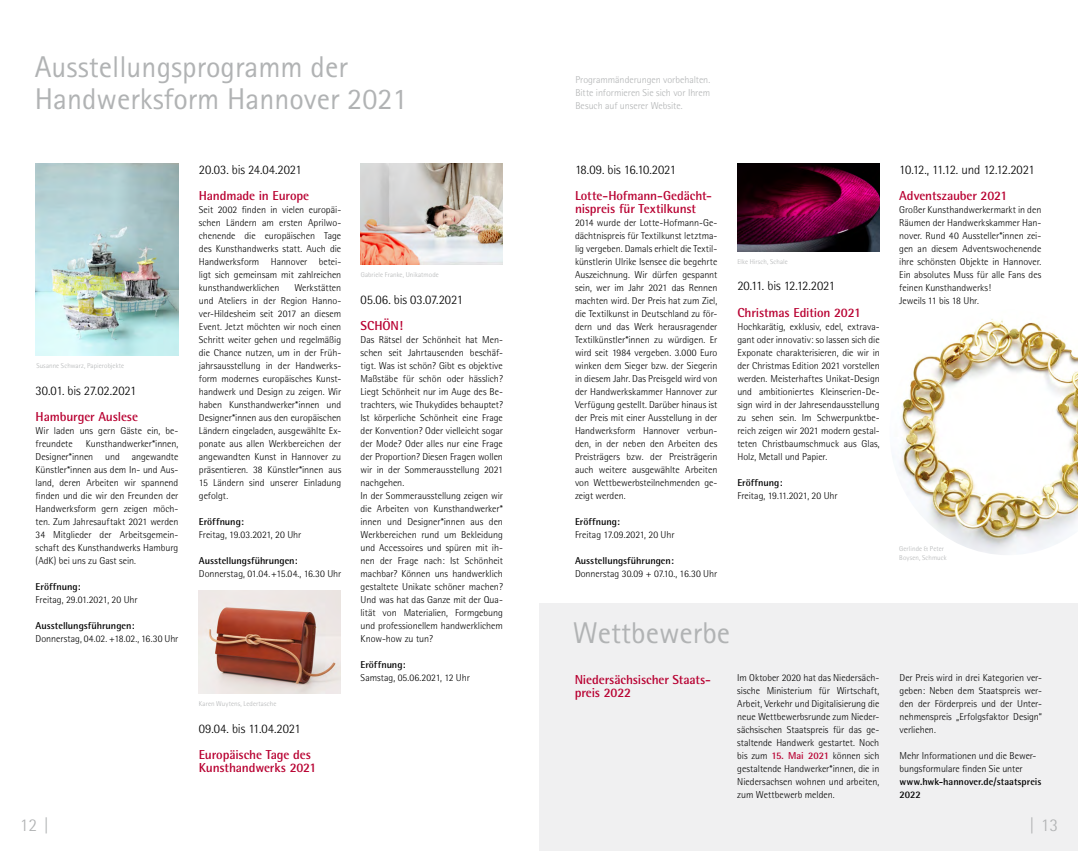
<style>
.page{position:relative;width:1078px;height:851px;background:#fff}
.page>*{position:absolute;margin:0;border:0;box-sizing:border-box;transform-origin:0 0}
.t1{font:30px/32px "Rotis Sans Serif";color:#b1b3b4}
.t2{font:300 18px "Rotis Semi Sans";color:#b1b3b4}
.t3{font:700 13px/13px "Rotis Semi Sans";letter-spacing:-.01em;color:#b80031}
.t4{font:300 13px "Rotis Semi Sans";letter-spacing:-.01em;color:#000}
.t5{font:300 13px "Rotis Semi Sans";letter-spacing:-.055em;color:#000}
.t6{font:300 10px/13px "Rotis Semi Sans";color:#000;text-align:justify}
.t7{font:700 10px/13px "Rotis Semi Sans";color:#000}
.t8{font:300 10px/13px "Rotis Semi Sans";letter-spacing:-.005em;color:#b1b3b4;text-align:justify}
.t9{font:300 7px/9px "Rotis Semi Sans";letter-spacing:.01em;color:#b1b3b4}
.s1{font-weight:700;color:#b80031}
</style>
<div class="page">
<img style="left:36px;top:164px;width:142px;height:192px">
<img style="left:360px;top:164px;width:143px;height:101px">
<img style="left:198px;top:590px;width:142px;height:103px">
<div style="left:539px;top:603px;width:538px;height:247px;background:#f0f0f1"></div>
<img style="left:892px;top:319px;width:185px;height:236px">
<img style="left:737px;top:163px;width:142px;height:89px">
<h1 class="t1" style="left:35px;top:50px;width:374px">Ausstellungsprogramm der<br>Handwerksform Hannover 2021</h1>
<p class="t9" style="left:36px;top:361px;width:89px">Susanne Schwarz, Papierobjekte</p>
<h3 class="t4" style="left:36px;top:382px;width:102px">30.01. bis 27.02.2021</h3>
<h3 class="t3" style="left:36px;top:409px;width:104px">Hamburger Auslese</h3>
<p class="t6" style="left:36px;top:423px;width:144px">Wir laden uns gern Gäste ein, be&shy;freundete</p>
<p class="t6" style="left:36px;top:436px;width:144px;text-indent:50px">Kunsthandwerker*innen, Designer*innen und angewandte Künstler*innen aus dem In- und Aus&shy;land, deren Arbeiten wir spannend finden und die wir den Freunden der Handwerksform gern zeigen möch&shy;ten. Zum Jahresauftakt 2021 werden 34 Mitglieder der Arbeitsgemein&shy;schaft des Kunsthandwerks Hamburg (AdK) bei uns zu Gast sein.</p>
<p class="t7" style="left:36px;top:579px;width:47px">Eröffnung:</p>
<p class="t6" style="left:36px;top:592px;width:103px">Freitag, 29.01.2021, 20 Uhr</p>
<p class="t7" style="left:36px;top:618px;width:100px">Ausstellungsführungen:</p>
<p class="t6" style="left:36px;top:631px;width:144px">Donnerstag, 04.02. +18.02., 16.30 Uhr</p>
<h3 class="t4" style="left:199px;top:162px;width:104px">20.03. bis 24.04.2021</h3>
<h3 class="t3" style="left:199px;top:189px;width:112px">Handmade in Europe</h3>
<p class="t6" style="left:199px;top:203px;width:144px">Seit 2002 finden in vielen europäi&shy;schen Ländern am ersten Aprilwo&shy;chenende die europäischen Tage des Kunsthandwerks statt. Auch die Handwerksform Hannover betei&shy;ligt sich gemeinsam mit zahlreichen kunsthandwerklichen</p>
<p class="t6" style="left:199px;top:281px;width:144px;text-indent:96px">Werkstätten und Ateliers in der Region Hanno&shy;ver-Hildesheim seit 2017 an diesem Event. Jetzt möchten wir noch einen Schritt weiter gehen und regelmäßig die Chance nutzen, um in der Früh&shy;jahrsausstellung in der Handwerks&shy;form modernes europäisches Kunst&shy;handwerk und Design zu zeigen. Wir haben Kunsthandwerker*innen und Designer*innen aus den europäischen Ländern eingeladen, ausgewählte Ex&shy;ponate aus allen Werkbereichen der angewandten Kunst in Hannover zu präsentieren. 38 Künstler*innen aus 15 Ländern sind unserer Einladung gefolgt.</p>
<p class="t7" style="left:199px;top:515px;width:47px">Eröffnung:</p>
<p class="t6" style="left:199px;top:528px;width:104px">Freitag, 19.03.2021, 20 Uhr</p>
<p class="t7" style="left:199px;top:554px;width:100px">Ausstellungsführungen:</p>
<p class="t6" style="left:199px;top:567px;width:144px">Donnerstag, 01.04.+15.04., 16.30 Uhr</p>
<p class="t9" style="left:199px;top:699px;width:79px">Karen Wuytens, Ledertasche</p>
<h3 class="t4" style="left:199px;top:721px;width:103px">09.04. bis 11.04.2021</h3>
<h3 class="t3" style="left:199px;top:748px;width:119px">Europäische Tage des<br>Kunsthandwerks 2021</h3>
<p class="t9" style="left:360px;top:270px;width:80px">Gabriele Franke, Unikatmode</p>
<h3 class="t4" style="left:360px;top:291px;width:104px">05.06. bis 03.07.2021</h3>
<h3 class="t3" style="left:360px;top:318px;width:44px">SCHÖN !</h3>
<p class="t6" style="left:360px;top:332px;width:144px;text-align:left">Das Rätsel der Schönheit hat Men&shy;schen seit Jahrtausenden beschäf&shy;tigt. Was ist schön? Gibt es objektive Maßstäbe für schön oder hässlich?<br>Liegt Schönheit nur im Auge des Be&shy;trachters, wie Thukydides behauptet?<br>Ist körperliche Schönheit eine Frage der Konvention? Oder vielleicht sogar der Mode? Oder alles nur eine Frage der Proportion? Diesen Fragen wollen wir in der Sommerausstellung 2021 nachgehen.<br>In der Sommerausstellung zeigen wir die Arbeiten von Kunsthandwerker* innen und Designer*innen aus den Werkbereichen rund um Bekleidung und Accessoires und spüren mit ih&shy;nen der Frage nach: Ist Schönheit machbar? Können uns handwerklich gestaltete Unikate schöner machen?<br>Und was hat das Ganze mit der Qua&shy;lität von Materialien, Formgebung und professionellem handwerklichem Know-how zu tun?</p>
<p class="t7" style="left:360px;top:657px;width:47px">Eröffnung:</p>
<p class="t6" style="left:360px;top:670px;width:111px">Samstag, 05.06.2021, 12 Uhr</p>
<p class="t8" style="left:575px;top:73px;width:136px">Programmänderungen vorbehalten.<br>Bitte informieren Sie sich vor Ihrem Besuch auf unserer Website.</p>
<h3 class="t4" style="left:575px;top:162px;width:103px">18.09. bis 16.10.2021</h3>
<h3 class="t3" style="left:575px;top:189px;width:138px">Lotte-Hofmann-Gedächt&shy;nispreis für Textilkunst</h3>
<p class="t6" style="left:575px;top:216px;width:144px">2014 wurde der Lotte-Hofmann-Ge&shy;dächtnispreis für Textilkunst letztma&shy;lig vergeben. Damals erhielt die Textil&shy;künstlerin Ulrike Isensee die begehrte Auszeichnung. Wir dürfen gespannt sein, wer im Jahr 2021 das Rennen machten wird. Der Preis hat zum Ziel, die Textilkunst in Deutschland zu för&shy;dern und das Werk herausragender Textilkünstler*innen zu würdigen. Er wird seit 1984 vergeben. 3.000 Euro winken dem Sieger bzw. der Siegerin in diesem Jahr. Das Preisgeld wird von der Handwerkskammer Hannover zur Verfügung gestellt. Darüber hinaus ist der Preis mit einer Ausstellung in der Handwerksform Hannover verbun&shy;den, in der neben den Arbeiten des Preisträgers bzw. der Preisträgerin auch weitere ausgewählte Arbeiten von Wettbewerbsteilnehmenden ge&shy;zeigt werden.</p>
<p class="t7" style="left:575px;top:515px;width:47px">Eröffnung:</p>
<p class="t6" style="left:575px;top:528px;width:101px">Freitag 17.09.2021, 20 Uhr</p>
<p class="t7" style="left:575px;top:554px;width:100px">Ausstellungsführungen:</p>
<p class="t6" style="left:575px;top:567px;width:144px">Donnerstag 30.09 + 07.10., 16.30 Uhr</p>
<p class="t9" style="left:737px;top:257px;width:52px">Elke Hirsch, Schale</p>
<h3 class="t4" style="left:737px;top:278px;width:99px">20.11. bis 12.12.2021</h3>
<h3 class="t3" style="left:737px;top:305px;width:125px">Christmas Edition 2021</h3>
<p class="t6" style="left:737px;top:319px;width:144px">Hochkarätig, exklusiv, edel, extrava&shy;gant oder innovativ: so lassen sich die Exponate charakterisieren, die wir in der Christmas Edition 2021 vorstellen werden. Meisterhaftes Unikat-Design und ambitioniertes Kleinserien-De&shy;sign wird in der Jahresendausstellung zu sehen sein. Im Schwerpunktbe&shy;reich zeigen wir 2021 modern gestal&shy;teten Christbaumschmuck aus Glas, Holz, Metall und Papier.</p>
<p class="t7" style="left:737px;top:475px;width:47px">Eröffnung:</p>
<p class="t6" style="left:737px;top:488px;width:102px">Freitag, 19.11.2021, 20 Uhr</p>
<h1 class="t1" style="left:572px;top:617px;width:159px">Wettbewerbe</h1>
<h3 class="t3" style="left:574px;top:672px;width:138px">Niedersächsischer Staats&shy;preis 2022</h3>
<p class="t6" style="left:737px;top:671px;width:143px">Im Oktober 2020 hat das Niedersäch&shy;sische Ministerium für Wirtschaft, Arbeit, Verkehr und Digitalisierung die neue Wettbewerbsrunde zum Nieder&shy;sächsischen Staatspreis für das ge&shy;staltende Handwerk gestartet. Noch bis zum <span class="s1">15. Mai 2021</span> können sich gestaltende Handwerker*innen, die in Niedersachsen wohnen und arbeiten, zum Wettbewerb melden.</p>
<h3 class="t5" style="left:899px;top:162px;width:137px">10.12., 11.12. und 12.12.2021</h3>
<h3 class="t3" style="left:899px;top:189px;width:110px">Adventszauber 2021</h3>
<p class="t6" style="left:899px;top:203px;width:144px;text-align:left">Großer Kunsthandwerkermarkt in den<br>Räumen der Handwerkskammer Han&shy;nover. Rund 40 Aussteller*innen zei&shy;gen an diesem Adventswochenende ihre schönsten Objekte in Hannover.<br>Ein absolutes Muss für alle Fans des feinen Kunsthandwerks!<br>Jeweils 11 bis 18 Uhr.</p>
<p class="t9" style="left:899px;top:544px;width:49px">Gerlinde &amp; Peter<br>Boysen, Schmuck</p>
<p class="t6" style="left:899px;top:671px;width:144px">Der Preis wird in drei Kategorien ver&shy;geben: Neben dem Staatspreis wer&shy;den der Förderpreis und der Unter&shy;nehmenspreis „Erfolgsfaktor Design“ verliehen.</p>
<p class="t6" style="left:899px;top:749px;width:138px">Mehr Informationen und die Bewer&shy;bungsformulare finden Sie unter</p>
<p class="t7" style="left:899px;top:774px;width:143px">www.hwk-hannover.de/staatspreis<br>2022</p>
<h2 class="t2" style="left:20px;top:814px;width:30px">12 |</h2>
<h2 class="t2" style="left:1029px;top:814px;width:30px">| 13</h2>
</div>
